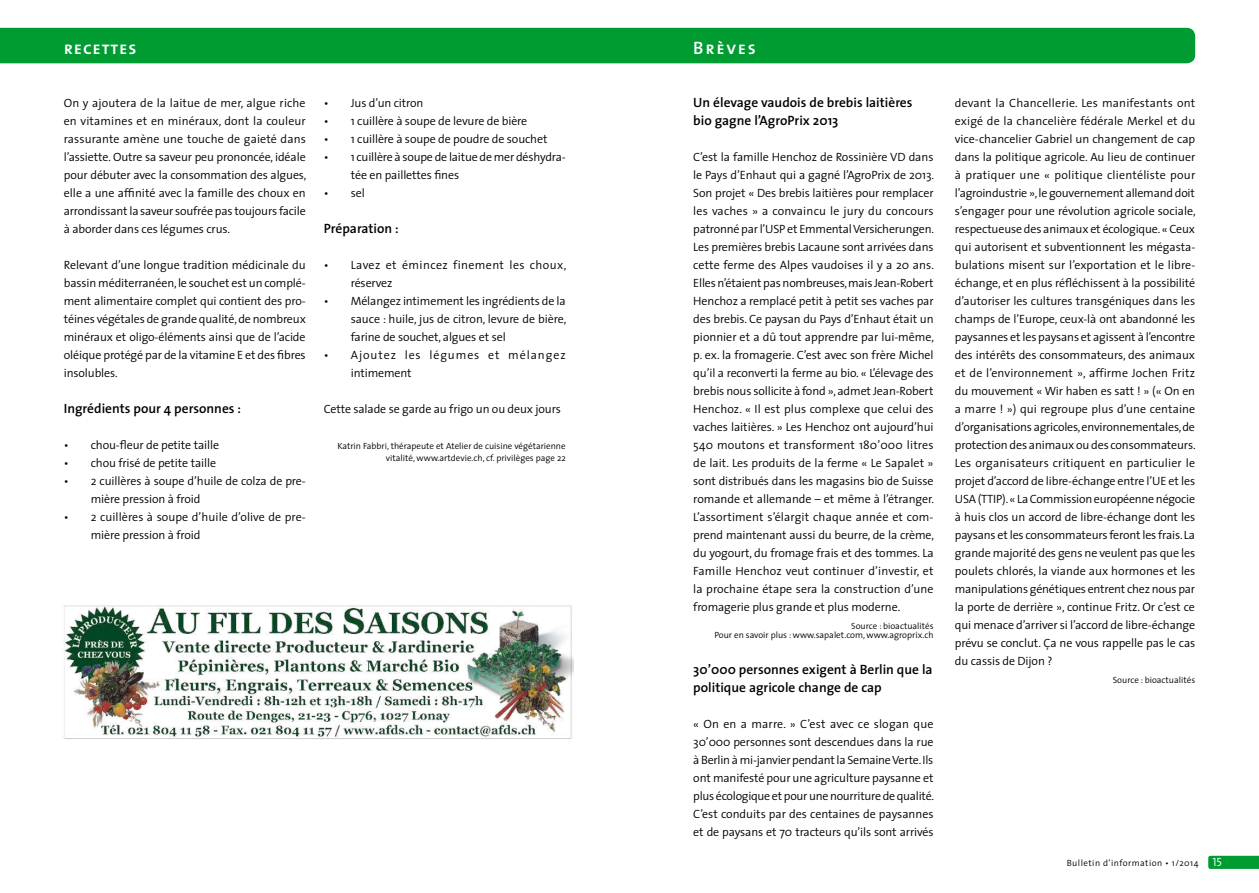
<style>
.page{position:relative;width:1259px;height:893px;background:#fff}
.page>*{position:absolute;margin:0;border:0;box-sizing:border-box;transform-origin:0 0}
.t1{font:18px "The Sans Semi Bold Caps";letter-spacing:.05em;color:#fff}
.t2{font:600 13.5px/18px "The Sans";color:#000}
.t3{font:300 12px/18px "The Sans";letter-spacing:-.01em;color:#000;text-align:justify}
.t4{font:300 12px/18px "The Sans";letter-spacing:.03em;color:#000}
.t5{font:300 12px/18px "The Sans";letter-spacing:.075em;color:#000}
.t6{font:300 9px/12px "The Sans";color:#000;text-align:right}
.t7{font:300 9px "The Sans";letter-spacing:.05em;color:#000}
.s1{font-family:"The Sans Semi Light Caps";font-weight:400;font-size:12px;color:#fff}
</style>
<div class="page">
<svg style="left:1208px;top:856px;width:51px;height:13px"></svg>
<div style="left:0;top:28px;width:1195px;height:35px;background:#009c32"></div>
<img style="left:63px;top:605px;width:511px;height:134px">
<h1 class="t1" style="left:64px;top:38px;width:74px">recettes</h1>
<h1 class="t1" style="left:693px;top:38px;width:64px">Brèves</h1>
<p class="t3" style="left:64px;top:94px;width:244px">On y ajoutera de la laitue de mer, algue riche en vitamines et en minéraux, dont la couleur rassurante amène une touche de gaieté dans l’assiette. Outre sa saveur peu prononcée, idéale pour débuter avec la consommation des algues, elle a une affinité avec la famille des choux en arrondissant la saveur soufrée pas toujours facile à aborder dans ces légumes crus.</p>
<p class="t3" style="left:64px;top:256px;width:244px">Relevant d’une longue tradition médicinale du bassin méditerranéen, le souchet est un complé&shy;ment alimentaire complet qui contient des pro&shy;téines végétales de grande qualité, de nombreux minéraux et oligo-éléments ainsi que de l’acide oléique protégé par de la vitamine E et des fibres insolubles.</p>
<p class="t2" style="left:64px;top:400px;width:179px">Ingrédients pour 4 personnes :</p>
<p class="t3" style="left:64px;top:436px;width:157px">• chou-fleur de petite taille</p>
<p class="t3" style="left:64px;top:454px;width:154px">• chou frisé de petite taille</p>
<p class="t3" style="left:91px;top:472px;width:216px;text-indent:-27px">• 2 cuillères à soupe d’huile de colza de pre&shy;mière pression à froid</p>
<p class="t3" style="left:91px;top:508px;width:216px;text-indent:-27px">• 2 cuillères à soupe d’huile d’olive de pre&shy;mière pression à froid</p>
<p class="t3" style="left:324px;top:94px;width:101px">• Jus d’un citron</p>
<p class="t3" style="left:324px;top:112px;width:205px">• 1 cuillère à soupe de levure de bière</p>
<p class="t3" style="left:324px;top:130px;width:225px">• 1 cuillère à soupe de poudre de souchet</p>
<p class="t3" style="left:351px;top:148px;width:216px;text-indent:-27px">• 1 cuillère à soupe de laitue de mer déshydra&shy;tée en paillettes fines</p>
<p class="t3" style="left:324px;top:184px;width:43px">• sel</p>
<p class="t2" style="left:324px;top:220px;width:76px">Préparation :</p>
<p class="t4" style="left:351px;top:256px;width:217px;text-indent:-27px">• Lavez et émincez finement les choux, réservez</p>
<p class="t3" style="left:351px;top:292px;width:217px;text-indent:-27px">• Mélangez intimement les ingrédients de la sauce : huile, jus de citron, levure de bière, farine de souchet, algues et sel</p>
<p class="t5" style="left:351px;top:346px;width:216px;text-indent:-27px">• Ajoutez les légumes et mélangez intimement</p>
<p class="t3" style="left:324px;top:400px;width:239px">Cette salade se garde au frigo un ou deux jours</p>
<p class="t6" style="left:337px;top:440px;width:230px">Katrin Fabbri, thérapeute et Atelier de cuisine végétarienne vitalité, www.artdevie.ch, cf. privilèges page 22</p>
<p class="t2" style="left:693px;top:94px;width:221px">un élevage vaudois de brebis laitières bio gagne l’AgroPrix 2013</p>
<p class="t3" style="left:693px;top:148px;width:242px">C’est la famille Henchoz de Rossinière VD dans le Pays d’Enhaut qui a gagné l’AgroPrix de 2013.<br>Son projet « Des brebis laitières pour remplacer les vaches » a convaincu le jury du concours patronné par l’USP et Emmental Versicherungen.<br>Les premières brebis Lacaune sont arrivées dans cette ferme des Alpes vaudoises il y a 20 ans.<br>Elles n’étaient pas nombreuses, mais Jean-Robert Henchoz a remplacé petit à petit ses vaches par des brebis. Ce paysan du Pays d’Enhaut était un pionnier et a dû tout apprendre par lui-même, p. ex. la fromagerie. C’est avec son frère Michel qu’il a reconverti la ferme au bio. « L’élevage des brebis nous sollicite à fond », admet Jean-Robert Henchoz. « Il est plus complexe que celui des vaches laitières. » Les Henchoz ont aujourd’hui 540 moutons et transforment 180’000 litres de lait. Les produits de la ferme « Le Sapalet » sont distribués dans les magasins bio de Suisse romande et allemande – et même à l’étranger.<br>L’assortiment s’élargit chaque année et com&shy;prend maintenant aussi du beurre, de la crème, du yogourt, du fromage frais et des tommes. La Famille Henchoz veut continuer d’investir, et la prochaine étape sera la construction d’une fromagerie plus grande et plus moderne.</p>
<p class="t6" style="left:714px;top:621px;width:221px;line-height:9px">Source : bioactualités<br>Pour en savoir plus : www.sapalet.com, www.agroprix.ch</p>
<p class="t2" style="left:693px;top:661px;width:241px">30’000 personnes exigent à Berlin que la politique agricole change de cap</p>
<p class="t3" style="left:693px;top:715px;width:242px">« On en a marre. » C’est avec ce slogan que 30’000 personnes sont descendues dans la rue à Berlin à mi-janvier pendant la Semaine Verte. Ils ont manifesté pour une agriculture paysanne et plus écologique et pour une nourriture de qualité.<br>C’est conduits par des centaines de paysannes et de paysans et 70 tracteurs qu’ils sont arrivés</p>
<p class="t3" style="left:955px;top:94px;width:242px">devant la Chancellerie. Les manifestants ont exigé de la chancelière fédérale Merkel et du vice-chancelier Gabriel un changement de cap dans la politique agricole. Au lieu de continuer à pratiquer une « politique clientéliste pour l’agroindustrie », le gouvernement allemand doit s’engager pour une révolution agricole sociale, respectueuse des animaux et écologique. « Ceux qui autorisent et subventionnent les mégasta&shy;bulations misent sur l’exportation et le libre&shy;échange, et en plus réfléchissent à la possibilité d’autoriser les cultures transgéniques dans les champs de l’Europe, ceux-là ont abandonné les paysannes et les paysans et agissent à l’encontre des intérêts des consommateurs, des animaux et de l’environnement », affirme Jochen Fritz du mouvement « Wir haben es satt ! » (« On en a marre ! ») qui regroupe plus d’une centaine d’organisations agricoles, environnementales, de protection des animaux ou des consommateurs.<br>Les organisateurs critiquent en particulier le projet d’accord de libre-échange entre l’UE et les USA (TTIP). « La Commission européenne négocie à huis clos un accord de libre-échange dont les paysans et les consommateurs feront les frais. La grande majorité des gens ne veulent pas que les poulets chlorés, la viande aux hormones et les manipulations génétiques entrent chez nous par la porte de derrière », continue Fritz. Or c’est ce qui menace d’arriver si l’accord de libre-échange prévu se conclut. Ça ne vous rappelle pas le cas du cassis de Dijon ?</p>
<p class="t6" style="left:1112px;top:674px;width:84px">Source : bioactualités</p>
<p class="t7" style="left:1066px;top:859px;width:157px">Bulletin d’information • 1/2014 <span class="s1">15</span></p>
</div>
